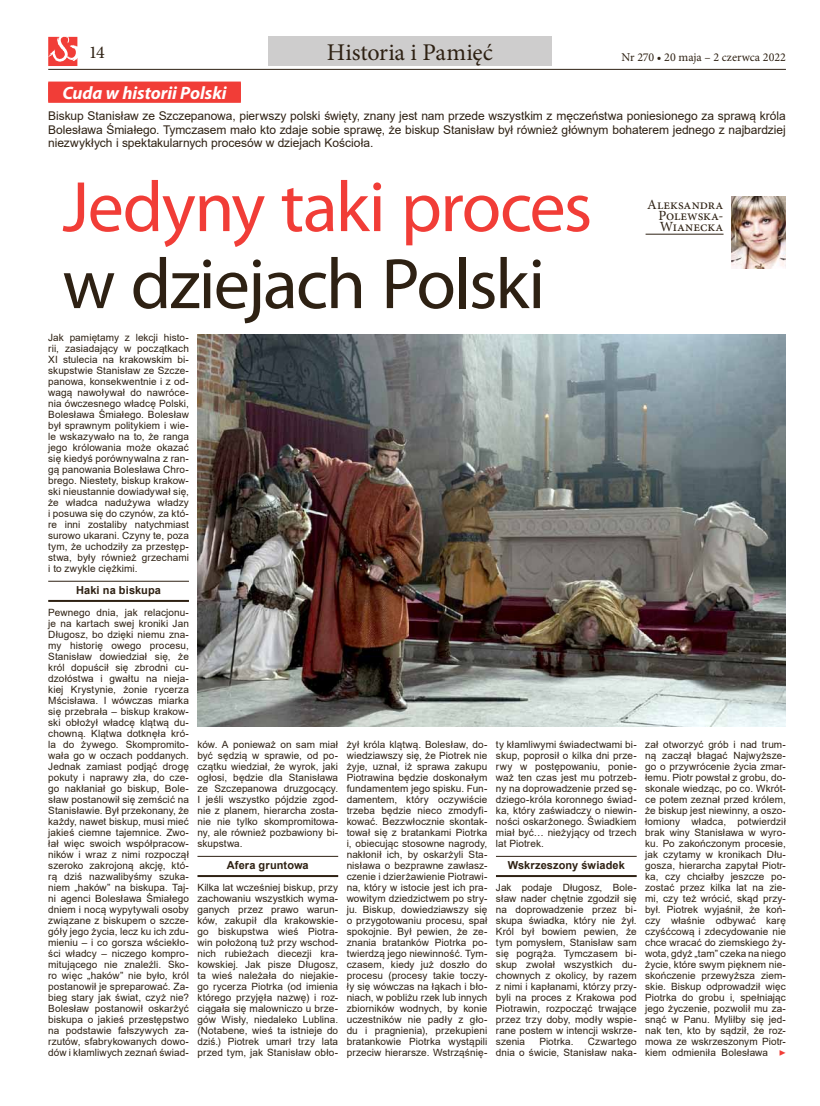
<style>
.page{position:relative;width:820px;height:1106px;background:#fff}
.page>*{position:absolute;margin:0;border:0;box-sizing:border-box;transform-origin:0 0}
.t1{font:72px "Myriad Pro";letter-spacing:-.02em;color:#f13d37}
.t2{font:72px "Myriad Pro";letter-spacing:-.03em;color:#2e2113}
.t3{font:24px "Minion Pro";color:#2e2113}
.t4{font:italic 700 18px "Myriad Pro";color:#fff}
.t5{font:18px "Minion Pro";color:#2e2113}
.t6{font:14px/11px "Minion Pro";letter-spacing:-.005em;color:#2e2113;text-align:justify}
.t7{font:12px/13.2px "Arial";letter-spacing:-.005em;color:#2e2113;text-align:justify}
.t8{font:12px "Minion Pro";letter-spacing:-.005em;color:#2e2113}
.t9{font:italic 12px "Minion Pro";color:#f13d37}
.t10{font:700 11px "Arial";letter-spacing:.01em;color:#2e2113}
.t11{font:10px/11px "Arial";letter-spacing:.005em;color:#2e2113;text-align:justify}
</style>
<div class="page">
<div style="left:268px;top:37px;width:283px;height:29px;background:#cecdcd"></div>
<hr style="left:48px;top:581px;width:141px;height:1px;background:#2e2113">
<hr style="left:48px;top:600px;width:141px;height:2px;background:#2e2113">
<hr style="left:197px;top:856px;width:141px;height:1px;background:#2e2113">
<hr style="left:197px;top:875px;width:141px;height:2px;background:#2e2113">
<hr style="left:495px;top:856px;width:141px;height:1px;background:#2e2113">
<hr style="left:495px;top:875px;width:141px;height:2px;background:#2e2113">
<div style="left:48px;top:83px;width:193px;height:20px;background:#f35c57"></div>
<div style="left:48px;top:82px;width:193px;height:20px;background:#f13d37"></div>
<hr style="left:645px;top:234px;width:78px;height:1px;background:#2e2113">
<img style="left:731px;top:197px;width:54px;height:71px">
<img style="left:197px;top:334px;width:588px;height:392px">
<hr style="left:48px;top:69px;width:737px;height:1px;background:#2e2113">
<svg style="left:48px;top:37px;width:29px;height:29px"></svg>
<h3 class="t5" style="left:89px;top:40px;width:18px">14</h3>
<h2 class="t3" style="left:327px;top:36px;width:168px">Historia i Pamięć</h2>
<p class="t8" style="left:621px;top:49px;width:166px">Nr 270 • 20 maja – 2 czerwca 2022</p>
<h3 class="t4" style="left:62px;top:81px;width:166px">Cuda w historii Polski</h3>
<p class="t7" style="left:48px;top:109px;width:738px">Biskup Stanisław ze Szczepanowa, pierwszy polski święty, znany jest nam przede wszystkim z męczeństwa poniesionego za sprawą króla Bolesława Śmiałego. Tymczasem mało kto zdaje sobie sprawę, że biskup Stanisław był również głównym bohaterem jednego z najbardziej niezwykłych i spektakularnych procesów w dziejach Kościoła.</p>
<h1 class="t1" style="left:62px;top:162px;width:531px">Jedyny taki proces</h1>
<h1 class="t2" style="left:62px;top:239px;width:484px">w dziejach Polski</h1>
<h3 class="t6" style="left:658px;top:199px;width:66px;text-indent:-11px">Aleksandra Polewska-Wianecka</h3>
<p class="t11" style="left:48px;top:332px;width:142px">Jak pamiętamy z lekcji histo&shy;rii, zasiadający w początkach XI stulecia na krakowskim bi&shy;skupstwie Stanisław ze Szcze&shy;panowa, konsekwentnie i z od&shy;wagą nawoływał do nawróce&shy;nia ówczesnego władcę Polski, Bolesława Śmiałego. Bolesław był sprawnym politykiem i wie&shy;le wskazywało na to, że ranga jego królowania może okazać się kiedyś porównywalna z ran&shy;gą panowania Bolesława Chro&shy;brego. Niestety, biskup krakow&shy;ski nieustannie dowiadywał się, że władca nadużywa władzy i posuwa się do czynów, za któ&shy;re inni zostaliby natychmiast surowo ukarani. Czyny te, poza tym, że uchodziły za przestęp&shy;stwa, były również grzechami i to zwykle ciężkimi.</p>
<p class="t10" style="left:76px;top:582px;width:86px">Haki na biskupa</p>
<p class="t11" style="left:48px;top:607px;width:142px">Pewnego dnia, jak relacjonu&shy;je na kartach swej kroniki Jan Długosz, bo dzięki niemu zna&shy;my historię owego procesu, Stanisław dowiedział się, że król dopuścił się zbrodni cu&shy;dzołóstwa i gwałtu na nieja&shy;kiej Krystynie, żonie rycerza Mścisława. I wówczas miarka się przebrała – biskup krakow&shy;ski obłożył władcę klątwą du&shy;chowną. Klątwa dotknęła kró&shy;la do żywego. Skompromito&shy;wała go w oczach poddanych.<br>Jednak zamiast podjąć drogę pokuty i naprawy zła, do cze&shy;go nakłaniał go biskup, Bole&shy;sław postanowił się zemścić na Stanisławie. Był przekonany, że każdy, nawet biskup, musi mieć jakieś ciemne tajemnice. Zwo&shy;łał więc swoich współpracow&shy;ników i wraz z nimi rozpoczął szeroko zakrojoną akcję, któ&shy;rą dziś nazwalibyśmy szuka&shy;niem „haków” na biskupa. Taj&shy;ni agenci Bolesława Śmiałego dniem i nocą wypytywali osoby związane z biskupem o szcze&shy;góły jego życia, lecz ku ich zdu&shy;mieniu – i co gorsza wściekło&shy;ści władcy – niczego kompro&shy;mitującego nie znaleźli. Sko&shy;ro więc „haków” nie było, król postanowił je spreparować. Za&shy;bieg stary jak świat, czyż nie?<br>Bolesław postanowił oskarżyć biskupa o jakieś przestępstwo na podstawie fałszywych za&shy;rzutów, sfabrykowanych dowo&shy;dów i kłamliwych zeznań świad-</p>
<p class="t11" style="left:197px;top:739px;width:142px">ków. A ponieważ on sam miał być sędzią w sprawie, od po&shy;czątku wiedział, że wyrok, jaki ogłosi, będzie dla Stanisława ze Szczepanowa druzgocący.<br>I jeśli wszystko pójdzie zgod&shy;nie z planem, hierarcha zosta&shy;nie nie tylko skompromitowa&shy;ny, ale również pozbawiony bi&shy;skupstwa.</p>
<p class="t10" style="left:227px;top:857px;width:83px">Afera gruntowa</p>
<p class="t11" style="left:197px;top:882px;width:142px">Kilka lat wcześniej biskup, przy zachowaniu wszystkich wyma&shy;ganych przez prawo warun&shy;ków, zakupił dla krakowskie&shy;go biskupstwa wieś Piotra&shy;win położoną tuż przy wschod&shy;nich rubieżach diecezji kra&shy;kowskiej. Jak pisze Długosz, ta wieś należała do niejakie&shy;go rycerza Piotrka (od imienia którego przyjęła nazwę) i roz&shy;ciągała się malowniczo u brze&shy;gów Wisły, niedaleko Lublina. (Notabene, wieś ta istnieje do dziś.) Piotrek umarł trzy lata przed tym, jak Stanisław obło-</p>
<p class="t11" style="left:346px;top:739px;width:142px">żył króla klątwą. Bolesław, do&shy;wiedziawszy się, że Piotrek nie żyje, uznał, iż sprawa zakupu Piotrawina będzie doskonałym fundamentem jego spisku. Fun&shy;damentem, który oczywiście trzeba będzie nieco zmodyfi&shy;kować. Bezzwłocznie skontak&shy;tował się z bratankami Piotrka i, obiecując stosowne nagrody, nakłonił ich, by oskarżyli Sta&shy;nisława o bezprawne zawłasz&shy;czenie i dzierżawienie Piotrawi&shy;na, który w istocie jest ich pra&shy;wowitym dziedzictwem po stry&shy;ju. Biskup, dowiedziawszy się o przygotowaniu procesu, spał spokojnie. Był pewien, że ze&shy;znania bratanków Piotrka po&shy;twierdzą jego niewinność. Tym&shy;czasem, kiedy już doszło do procesu (procesy takie toczy&shy;ły się wówczas na łąkach i bło&shy;niach, w pobliżu rzek lub innych zbiorników wodnych, by konie uczestników nie padły z gło&shy;du i pragnienia), przekupieni bratankowie Piotrka wystąpili przeciw hierarsze. Wstrząśnię-</p>
<p class="t11" style="left:495px;top:739px;width:142px">ty kłamliwymi świadectwami bi&shy;skup, poprosił o kilka dni prze&shy;rwy w postępowaniu, ponie&shy;waż ten czas jest mu potrzeb&shy;ny na doprowadzenie przed sę&shy;dziego-króla koronnego świad&shy;ka, który zaświadczy o niewin&shy;ności oskarżonego. Świadkiem miał być… nieżyjący od trzech lat Piotrek.</p>
<p class="t10" style="left:507px;top:857px;width:119px">Wskrzeszony świadek</p>
<p class="t11" style="left:495px;top:882px;width:142px">Jak podaje Długosz, Bole&shy;sław nader chętnie zgodził się na doprowadzenie przez bi&shy;skupa świadka, który nie żył.<br>Król był bowiem pewien, że tym pomysłem, Stanisław sam się pogrąża. Tymczasem bi&shy;skup zwołał wszystkich du&shy;chownych z okolicy, by razem z nimi i kapłanami, którzy przy&shy;byli na proces z Krakowa pod Piotrawin, rozpocząć trwające przez trzy doby, modły wspie&shy;rane postem w intencji wskrze&shy;szenia</p>
<p class="t11" style="left:495px;top:1036px;width:142px;text-align:right">Czwartego<br>dnia o świcie, Stanisław naka-</p>
<p class="t11" style="left:539px;top:1036px;width:36px">Piotrka.</p>
<p class="t11" style="left:645px;top:739px;width:142px">zał otworzyć grób i nad trum&shy;ną zaczął błagać Najwyższe&shy;go o przywrócenie życia zmar&shy;łemu. Piotr powstał z grobu, do&shy;skonale wiedząc, po co. Wkrót&shy;ce potem zeznał przed królem, że biskup jest niewinny, a oszo&shy;łomiony władca, potwierdził brak winy Stanisława w wyro&shy;ku. Po zakończonym procesie, jak czytamy w kronikach Dłu&shy;gosza, hierarcha zapytał Piotr&shy;ka, czy chciałby jeszcze po&shy;zostać przez kilka lat na zie&shy;mi, czy też wrócić, skąd przy&shy;był. Piotrek wyjaśnił, że koń&shy;czy właśnie odbywać karę czyśćcową i zdecydowanie nie chce wracać do ziemskiego ży&shy;wota, gdyż „tam” czeka na niego życie, które swym pięknem nie&shy;skończenie przewyższa ziem&shy;skie. Biskup odprowadził więc Piotrka do grobu i, spełniając jego życzenie, pozwolił mu za&shy;snąć w Panu. Myliłby się jed&shy;nak ten, kto by sądził, że roz&shy;mowa ze wskrzeszonym Piotr&shy;kiem odmieniła Bolesława</p>
<p class="t9" style="left:778px;top:1044px;width:9px">▶</p>
</div>
